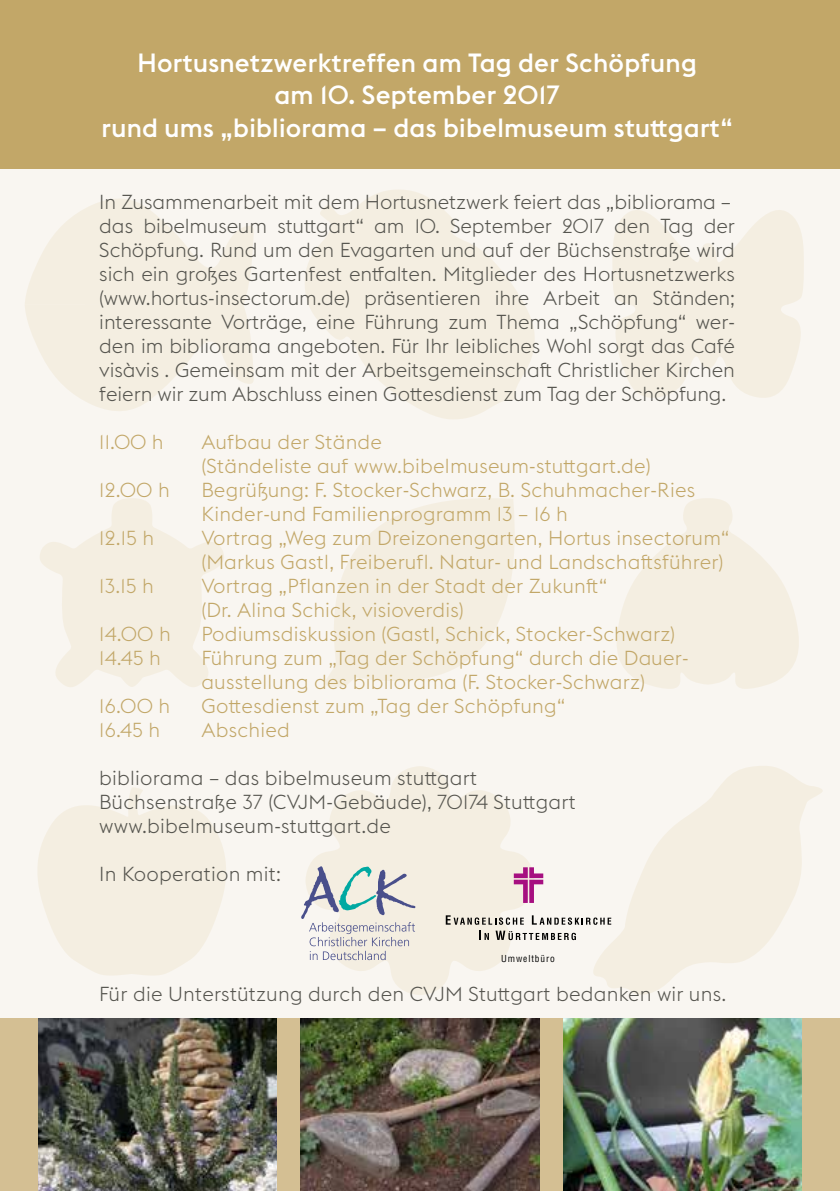
<style>
.page{position:relative;width:840px;height:1191px;background:#fff}
.page>*{position:absolute;margin:0;border:0;box-sizing:border-box;transform-origin:0 0}
.t1{font:500 26px/32px "Euclid Flex";letter-spacing:.01em;color:#fff;text-align:center}
.t2{font:300 20px/24px "Euclid Flex";letter-spacing:-.005em;color:#56554f}
.t3{font:300 20px/24px "Euclid Flex";letter-spacing:.01em;color:#c2a768}
.t4{font:condensed 9.4px "Helvetica";letter-spacing:.1em;color:#000}
</style>
<div class="page">
<div style="left:0;top:0;width:839px;height:1191px;background:#f9f6f1"></div>
<div style="left:0;top:0;width:839px;height:168px;background:#c2a768"></div>
<svg style="left:305px;top:190px;width:230px;height:229px;fill:#f4eee1"></svg>
<svg style="left:25px;top:199px;width:228px;height:212px;fill:#f4eee1"></svg>
<svg style="left:309px;top:766px;width:225px;height:229px;fill:#f4eee1"></svg>
<svg style="left:593px;top:766px;width:230px;height:229px;fill:#f4eee1"></svg>
<svg style="left:613px;top:210px;width:190px;height:188px"></svg>
<svg style="left:326px;top:498px;width:189px;height:189px"></svg>
<svg style="left:617px;top:498px;width:182px;height:191px"></svg>
<svg style="left:40px;top:498px;width:184px;height:189px"></svg>
<svg style="left:38px;top:788px;width:188px;height:187px"></svg>
<div style="left:0;top:1018px;width:839px;height:173px;background:#d4bf93"></div>
<img style="left:300px;top:1018px;width:239px;height:173px">
<img style="left:563px;top:1018px;width:238px;height:173px">
<img style="left:38px;top:1018px;width:238px;height:173px">
<svg style="left:301px;top:866px;width:114px;height:94px"></svg>
<svg style="left:513px;top:867px;width:30px;height:36px"></svg>
<svg style="left:479px;top:930px;width:9px;height:10px"></svg>
<svg style="left:495px;top:930px;width:80px;height:10px"></svg>
<svg style="left:445px;top:915px;width:78px;height:9px"></svg>
<svg style="left:531px;top:915px;width:80px;height:9px"></svg>
<h1 class="t1" style="left:101px;top:47px;width:632px">Hortusnetzwerktreffen am Tag der Schöpfung<br>am 10. September 2017<br>rund ums „bibliorama – das bibelmuseum stuttgart“</h1>
<p class="t2" style="left:99px;top:190px;width:636px">In Zusammenarbeit mit dem Hortusnetzwerk feiert das „bibliorama – das bibelmuseum stuttgart“ am 10. September 2017 den Tag der Schöpfung. Rund um den Evagarten und auf der Büchsenstraße wird sich ein großes Gartenfest entfalten. Mitglieder des Hortusnetzwerks (www.hortus-insectorum.de) präsentieren ihre Arbeit an Ständen; interessante Vorträge, eine Führung zum Thema „Schöpfung“ wer&shy;den im bibliorama angeboten. Für Ihr leibliches Wohl sorgt das Café visàvis . Gemeinsam mit der Arbeitsgemeinschaft Christlicher Kirchen feiern wir zum Abschluss einen Gottesdienst zum Tag der Schöpfung.</p>
<p class="t3" style="left:99px;top:430px;width:66px">11.00 h</p>
<p class="t3" style="left:201px;top:430px;width:450px">Aufbau der Stände<br>(Ständeliste auf www.bibelmuseum-stuttgart.de)</p>
<p class="t3" style="left:99px;top:478px;width:72px">12.00 h</p>
<p class="t3" style="left:201px;top:478px;width:495px">Begrüßung: F. Stocker-Schwarz, B. Schuhmacher-Ries<br>Kinder-und Familienprogramm 13 – 16 h</p>
<p class="t3" style="left:99px;top:526px;width:56px">12.15 h</p>
<p class="t3" style="left:201px;top:526px;width:529px">Vortrag „Weg zum Dreizonengarten, Hortus insectorum“ (Markus Gastl, Freiberufl. Natur- und Landschaftsführer)</p>
<p class="t3" style="left:99px;top:574px;width:56px">13.15 h</p>
<p class="t3" style="left:201px;top:574px;width:407px">Vortrag „Pflanzen in der Stadt der Zukunft“ (Dr. Alina Schick, visioverdis)</p>
<p class="t3" style="left:99px;top:622px;width:73px">14.00 h</p>
<p class="t3" style="left:201px;top:622px;width:475px">Podiumsdiskussion (Gastl, Schick, Stocker-Schwarz)</p>
<p class="t3" style="left:99px;top:646px;width:63px">14.45 h</p>
<p class="t3" style="left:201px;top:646px;width:488px">Führung zum „Tag der Schöpfung“ durch die Dauer&shy;ausstellung des bibliorama (F. Stocker-Schwarz)</p>
<p class="t3" style="left:99px;top:694px;width:72px">16.00 h</p>
<p class="t3" style="left:201px;top:694px;width:365px">Gottesdienst zum „Tag der Schöpfung“</p>
<p class="t3" style="left:99px;top:718px;width:62px">16.45 h</p>
<p class="t3" style="left:201px;top:718px;width:90px">Abschied</p>
<p class="t2" style="left:99px;top:766px;width:477px">bibliorama – das bibelmuseum stuttgart<br>Büchsenstraße 37 (CVJM-Gebäude), 70174 Stuttgart www.bibelmuseum-stuttgart.de</p>
<p class="t2" style="left:99px;top:862px;width:183px">In Kooperation mit:</p>
<p class="t4" style="left:501px;top:952px;width:55px">Umweltbüro</p>
<p class="t2" style="left:99px;top:982px;width:628px">Für die Unterstützung durch den CVJM Stuttgart bedanken wir uns.</p>
</div>
